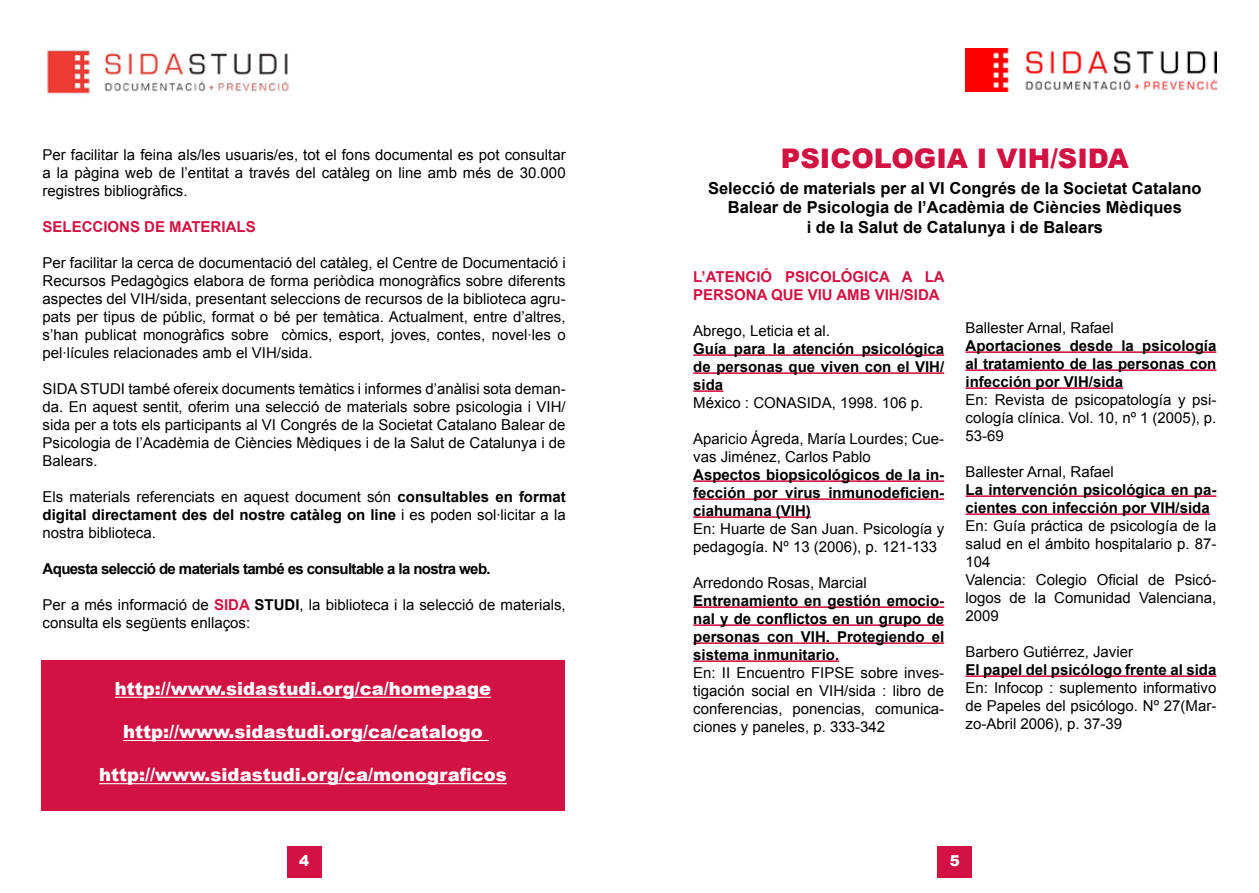
<style>
.page{position:relative;width:1259px;height:893px;background:#fff}
.page>*{position:absolute;margin:0;border:0;box-sizing:border-box;transform-origin:0 0}
.t1{font:900 27px "Arial";color:#d11242}
.t2{font:900 18px "Arial";color:#fff}
.t3{font:700 16.5px/19.8px "Arial";color:#000;text-align:center}
.t4{font:15px/18px "Arial";color:#000;text-align:justify}
.t5{font:700 15px/18px "Arial";color:#000;text-align:justify}
.t6{font:700 15px/18px "Arial";color:#d11242}
.t7{font:700 15px "Arial";letter-spacing:-.04em;color:#000}
.t8{font:900 15px "Arial";color:#fff}
.s1{font-weight:700}
.s2{font-weight:700;color:#d11242}
</style>
<div class="page">
<div style="left:287px;top:846px;width:34px;height:31px;background:#d11242"></div>
<img style="left:47px;top:50px;width:242px;height:44px">
<div style="left:938px;top:846px;width:34px;height:31px;background:#d11242"></div>
<img style="left:965px;top:49px;width:251px;height:42px">
<div style="left:41px;top:660px;width:523px;height:151px;background:#d11242"></div>
<hr style="left:115px;top:697px;width:376px;height:1px;background:#fff">
<hr style="left:123px;top:740px;width:366px;height:1px;background:#fff">
<hr style="left:99px;top:783px;width:408px;height:1px;background:#fff">
<hr style="left:693px;top:354px;width:251px;height:2px;background:#d11242">
<hr style="left:693px;top:372px;width:251px;height:2px;background:#d11242">
<hr style="left:693px;top:390px;width:30px;height:2px;background:#d11242">
<hr style="left:693px;top:480px;width:251px;height:2px;background:#d11242">
<hr style="left:693px;top:498px;width:251px;height:2px;background:#d11242">
<hr style="left:693px;top:516px;width:118px;height:2px;background:#d11242">
<hr style="left:693px;top:606px;width:251px;height:2px;background:#d11242">
<hr style="left:693px;top:624px;width:251px;height:2px;background:#d11242">
<hr style="left:693px;top:642px;width:251px;height:2px;background:#d11242">
<hr style="left:693px;top:660px;width:146px;height:2px;background:#d11242">
<hr style="left:965px;top:351px;width:251px;height:2px;background:#d11242">
<hr style="left:965px;top:369px;width:251px;height:2px;background:#d11242">
<hr style="left:965px;top:387px;width:158px;height:2px;background:#d11242">
<hr style="left:965px;top:495px;width:251px;height:2px;background:#d11242">
<hr style="left:965px;top:513px;width:244px;height:2px;background:#d11242">
<hr style="left:965px;top:675px;width:251px;height:2px;background:#d11242">
<p class="t4" style="left:43px;top:146px;width:524px">Per facilitar la feina als/les usuaris/es, tot el fons documental es pot consultar a la pàgina web de l’entitat a través del catàleg on line amb més de 30.000 registres bibliogràfics.</p>
<p class="t6" style="left:43px;top:218px;width:215px">SELECCIONS DE MATERIALS</p>
<p class="t4" style="left:43px;top:254px;width:524px">Per facilitar la cerca de documentació del catàleg, el Centre de Documentació i Recursos Pedagògics elabora de forma periòdica monogràfics sobre diferents aspectes del VIH/sida, presentant seleccions de recursos de la biblioteca agru&shy;pats per tipus de públic, format o bé per temàtica. Actualment, entre d’altres, s’han publicat monogràfics sobre còmics, esport, joves, contes, novel·les o pel·lícules relacionades amb el VIH/sida.</p>
<p class="t4" style="left:43px;top:380px;width:524px">SIDA STUDI també ofereix documents temàtics i informes d’anàlisi sota deman&shy;da. En aquest sentit, oferim una selecció de materials sobre psicologia i VIH/ sida per a tots els participants al VI Congrés de la Societat Catalano Balear de Psicologia de l’Acadèmia de Ciències Mèdiques i de la Salut de Catalunya i de Balears.</p>
<p class="t4" style="left:43px;top:488px;width:524px">Els materials referenciats en aquest document són <span class="s1">consultables en format digital directament des del nostre catàleg on line</span> i es poden sol·licitar a la nostra biblioteca.</p>
<p class="t7" style="left:43px;top:559px;width:450px">Aquesta selecció de materials també es consultable a la nostra web.</p>
<p class="t4" style="left:43px;top:596px;width:524px">Per a més informació de <span class="s2">SIDA</span> <span class="s1">STUDI</span>, la biblioteca i la selecció de materials, consulta els següents enllaços:</p>
<p class="t2" style="left:115px;top:675px;width:378px">http://www.sidastudi.org/ca/homepage</p>
<p class="t2" style="left:123px;top:719px;width:361px">http://www.sidastudi.org/ca/catalogo</p>
<p class="t2" style="left:99px;top:762px;width:409px">http://www.sidastudi.org/ca/monograficos</p>
<h1 class="t1" style="left:781px;top:139px;width:349px">PSICOLOGIA I VIH/SIDA</h1>
<p class="t3" style="left:708px;top:178px;width:495px">Selecció de materials per al VI Congrés de la Societat Catalano<br>Balear de Psicologia de l’Acadèmia de Ciències Mèdiques<br>i de la Salut de Catalunya i de Balears</p>
<p class="t6" style="left:693px;top:268px;width:253px">L’ATENCIÓ PSICOLÓGICA A LA<br>PERSONA QUE VIU AMB VIH/SIDA</p>
<p class="t4" style="left:693px;top:321px;width:138px">Abrego, Leticia et al.</p>
<p class="t5" style="left:693px;top:340px;width:252px">Guía para la atención psicológica de personas que viven con el VIH/ sida</p>
<p class="t4" style="left:693px;top:393px;width:232px">México : CONASIDA, 1998. 106 p.</p>
<p class="t4" style="left:693px;top:429px;width:252px">Aparicio Ágreda, María Lourdes; Cue&shy;vas Jiménez, Carlos Pablo</p>
<p class="t5" style="left:693px;top:466px;width:252px">Aspectos biopsicológicos de la in&shy;fección por virus inmunodeficien&shy;ciahumana (VIH)</p>
<p class="t4" style="left:693px;top:519px;width:252px">En: Huarte de San Juan. Psicología y pedagogía. Nº 13 (2006), p. 121-133</p>
<p class="t4" style="left:693px;top:573px;width:175px">Arredondo Rosas, Marcial</p>
<p class="t5" style="left:693px;top:592px;width:252px">Entrenamiento en gestión emocio&shy;nal y de conflictos en un grupo de personas con VIH. Protegiendo el sistema inmunitario.</p>
<p class="t4" style="left:693px;top:663px;width:252px">En: II Encuentro FIPSE sobre inves&shy;tigación social en VIH/sida : libro de conferencias, ponencias, comunica&shy;ciones y paneles, p. 333-342</p>
<p class="t4" style="left:965px;top:318px;width:150px">Ballester Arnal, Rafael</p>
<p class="t5" style="left:965px;top:337px;width:252px">Aportaciones desde la psicología al tratamiento de las personas con infección por VIH/sida</p>
<p class="t4" style="left:965px;top:390px;width:252px">En: Revista de psicopatología y psi&shy;cología clínica. Vol. 10, nº 1 (2005), p.<br>53-69</p>
<p class="t4" style="left:965px;top:462px;width:150px">Ballester Arnal, Rafael</p>
<p class="t5" style="left:965px;top:481px;width:252px">La intervención psicológica en pa&shy;cientes con infección por VIH/sida</p>
<p class="t4" style="left:965px;top:516px;width:252px;text-align:left">En: Guía práctica de psicología de la salud en el ámbito hospitalario p. 87-<br>104<br>Valencia: Colegio Oficial de Psicó&shy;logos de la Comunidad Valenciana,<br>2009</p>
<p class="t4" style="left:965px;top:642px;width:169px">Barbero Gutiérrez, Javier</p>
<p class="t5" style="left:965px;top:661px;width:252px">El papel del psicólogo frente al sida</p>
<p class="t4" style="left:965px;top:678px;width:252px">En: Infocop : suplemento informativo de Papeles del psicólogo. Nº 27(Mar&shy;zo-Abril 2006), p. 37-39</p>
<p class="t8" style="left:299px;top:850px;width:12px">4</p>
<p class="t8" style="left:950px;top:850px;width:12px">5</p>
</div>
